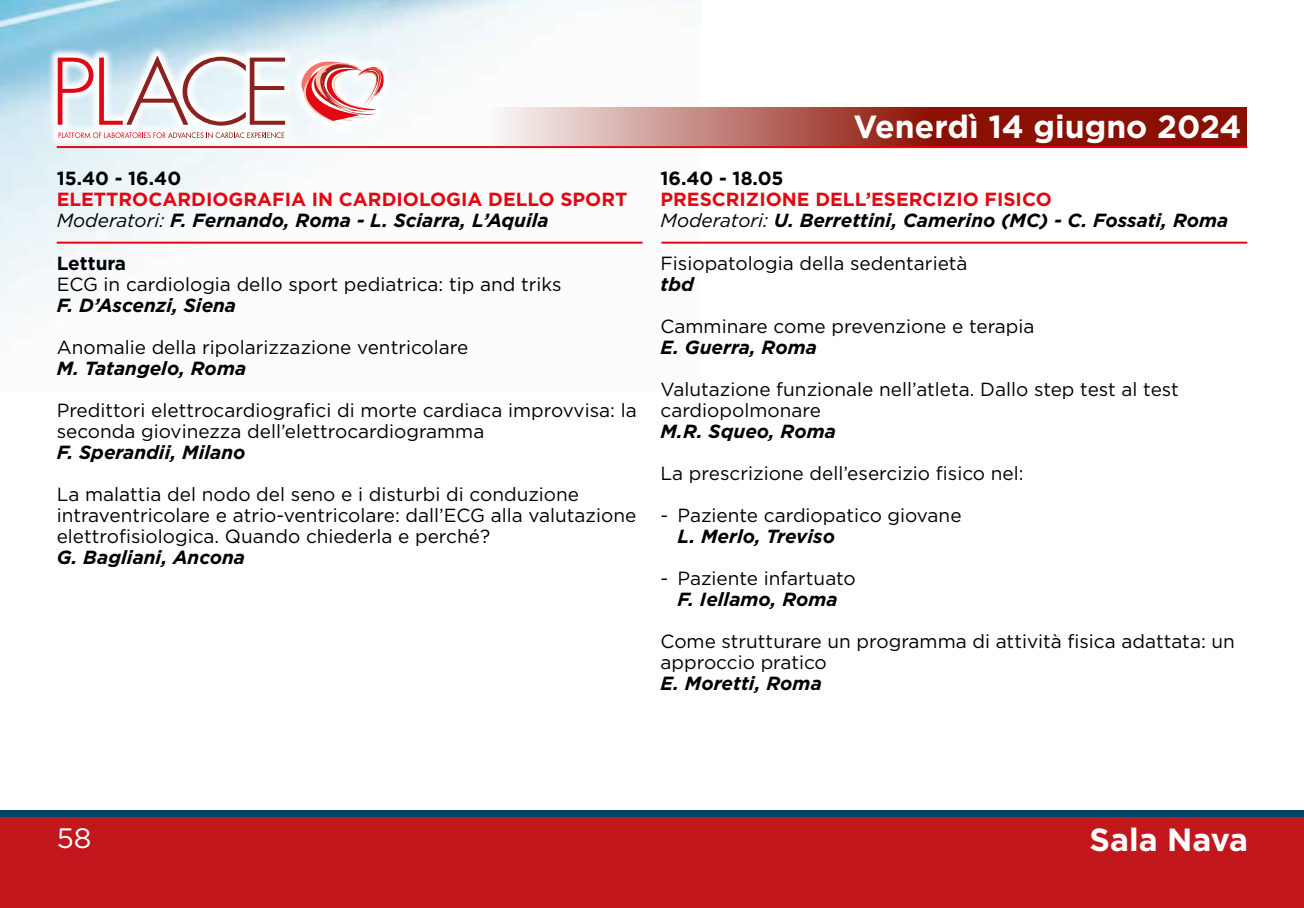
<style>
.page{position:relative;width:1304px;height:908px;background:#fff}
.page>*{position:absolute;margin:0;border:0;box-sizing:border-box;transform-origin:0 0}
.t1{font:700 32px "Gotham";color:#fff}
.t2{font:28px "Gotham";color:#fff}
.t3{font:19px/21px "Gotham";color:#000}
.t4{font:italic 700 19px/21px "Gotham";color:#000}
.t5{font:700 19px/21px "Gotham";color:#e30613}
.t6{font:700 19px "Gotham";color:#000}
.s1{font-weight:400;font-style:italic;color:#000}
.s2{font-style:italic;color:#000}
.s3{font-style:normal;color:#e30613}
.s4{font-weight:400}
</style>
<div class="page">
<img style="left:0;top:0;width:700px;height:296px">
<svg style="left:47px;top:46px;width:347px;height:103px;fill:#f4f8fa"></svg>
<svg style="left:52px;top:46px;width:41px;height:79px"></svg>
<svg style="left:99px;top:55px;width:186px;height:71px"></svg>
<svg style="left:59px;top:132px;width:225px;height:6px"></svg>
<svg style="left:300px;top:53px;width:86px;height:73px"></svg>
<div style="left:0;top:810px;width:1304px;height:8px;background:#00446b"></div>
<div style="left:0;top:816px;width:1304px;height:91px;background:#c3171e"></div>
<hr style="left:57px;top:241px;width:586px;height:2px;background:#e30613">
<hr style="left:661px;top:241px;width:586px;height:2px;background:#e30613">
<svg style="left:490px;top:107px;width:757px;height:39px;background:#aa544a"></svg>
<hr style="left:57px;top:146px;width:1190px;height:2px;background:#e30613">
<p class="t6" style="left:57px;top:166px;width:126px">15.40 - 16.40</p>
<p class="t5" style="left:57px;top:189px;width:572px">ELETTROCARDIOGRAFIA IN CARDIOLOGIA DELLO SPORT<br><span class="s1">Moderatori:</span> <span class="s2">F. Fernando, Roma - L. Sciarra, L’Aquila</span></p>
<p class="t6" style="left:57px;top:250px;width:71px">Lettura</p>
<p class="t3" style="left:57px;top:273px;width:507px">ECG in cardiologia dello sport pediatrica: tip and triks</p>
<p class="t4" style="left:57px;top:294px;width:181px">F. D’Ascenzi, Siena</p>
<p class="t3" style="left:57px;top:336px;width:413px">Anomalie della ripolarizzazione ventricolare</p>
<p class="t4" style="left:57px;top:357px;width:191px">M. Tatangelo, Roma</p>
<p class="t3" style="left:57px;top:399px;width:582px">Predittori elettrocardiografici di morte cardiaca improvvisa: la seconda giovinezza dell’elettrocardiogramma</p>
<p class="t4" style="left:57px;top:441px;width:190px">F. Sperandii, Milano</p>
<p class="t3" style="left:57px;top:483px;width:581px">La malattia del nodo del seno e i disturbi di conduzione intraventricolare e atrio-ventricolare: dall’ECG alla valutazione elettrofisiologica. Quando chiederla e perché?</p>
<p class="t4" style="left:57px;top:546px;width:190px">G. Bagliani, Ancona</p>
<h1 class="t1" style="left:854px;top:105px;width:390px">Venerdì 14 giugno 2024</h1>
<p class="t6" style="left:660px;top:166px;width:125px">16.40 - 18.05</p>
<p class="t4" style="left:660px;top:189px;width:569px"><span class="s3">PRESCRIZIONE DELL’ESERCIZIO FISICO<br></span><span class="s4">Moderatori:</span> U. Berrettini, Camerino (MC) - C. Fossati, Roma</p>
<p class="t3" style="left:660px;top:252px;width:309px">Fisiopatologia della sedentarietà</p>
<p class="t4" style="left:660px;top:273px;width:35px">tbd</p>
<p class="t3" style="left:660px;top:315px;width:376px">Camminare come prevenzione e terapia</p>
<p class="t4" style="left:660px;top:336px;width:158px">E. Guerra, Roma</p>
<p class="t3" style="left:660px;top:378px;width:520px">Valutazione funzionale nell’atleta. Dallo step test al test cardiopolmonare</p>
<p class="t4" style="left:660px;top:420px;width:177px">M.R. Squeo, Roma</p>
<p class="t3" style="left:660px;top:462px;width:365px">La prescrizione dell’esercizio fisico nel:</p>
<p class="t3" style="left:660px;top:504px;width:303px">- Paziente cardiopatico giovane</p>
<p class="t4" style="left:677px;top:525px;width:159px">L. Merlo, Treviso</p>
<p class="t3" style="left:660px;top:567px;width:197px">- Paziente infartuato</p>
<p class="t4" style="left:677px;top:588px;width:162px">F. Iellamo, Roma</p>
<p class="t3" style="left:660px;top:630px;width:576px">Come strutturare un programma di attività fisica adattata: un approccio pratico</p>
<p class="t4" style="left:660px;top:672px;width:163px">E. Moretti, Roma</p>
<h2 class="t2" style="left:57px;top:821px;width:36px">58</h2>
<h1 class="t1" style="left:1090px;top:818px;width:160px">Sala Nava</h1>
</div>
